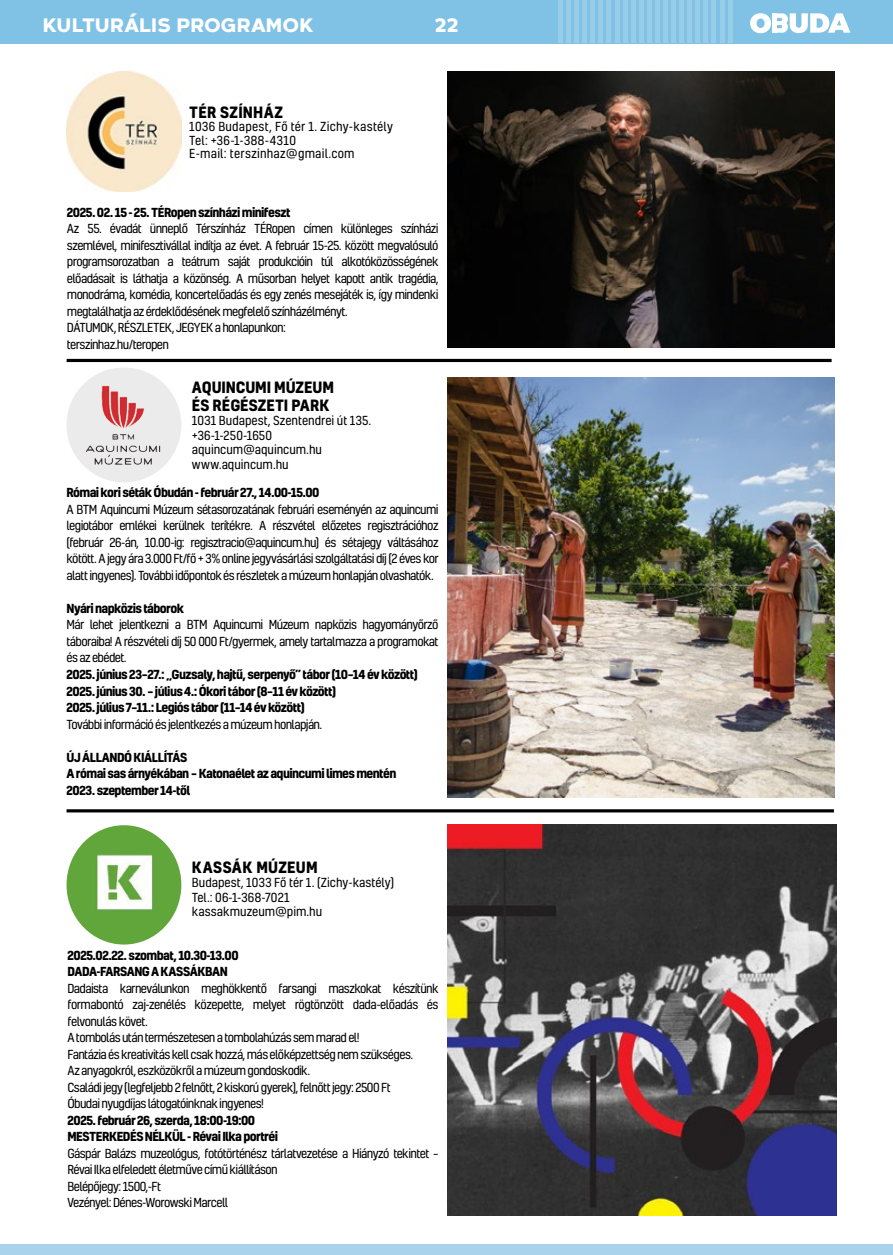
<style>
.page{position:relative;width:893px;height:1255px;background:#fff}
.page>*{position:absolute;margin:0;border:0;box-sizing:border-box;transform-origin:0 0}
.t1{font:800 19.5px "Arkibal Display";letter-spacing:-.01em;color:#fff}
.t2{font:700 15px/18px "Kelson";letter-spacing:.005em;color:#000}
.t3{font:12px/16.5px "Kelson";letter-spacing:-.05em;color:#000}
.t4{font:700 12px/16.5px "Kelson";letter-spacing:-.05em;color:#000}
.t5{font:12px/14.4px "Kelson";letter-spacing:-.005em;color:#000}
.t6{font:12px/13.5px "Kelson";letter-spacing:.015em;color:#000}
.t7{font:12px/14.4px "Kelson";color:#000}
</style>
<div class="page">
<div style="left:0;top:0;width:893px;height:43px;background:#80c1e6"></div>
<svg style="left:750px;top:13px;width:100px;height:20px"></svg>
<div style="left:772px;top:13px;width:5px;height:20px;background:#fff"></div>
<div style="left:558px;top:0;width:5px;height:43px;background:#98cdea"></div>
<div style="left:566px;top:0;width:5px;height:43px;background:#98cdea"></div>
<div style="left:574px;top:0;width:5px;height:43px;background:#98cdea"></div>
<hr style="left:583px;top:0;width:4px;height:43px;background:#98cdea">
<hr style="left:591px;top:0;width:4px;height:43px;background:#98cdea">
<hr style="left:599px;top:0;width:4px;height:43px;background:#98cdea">
<hr style="left:607px;top:0;width:4px;height:43px;background:#98cdea">
<hr style="left:615px;top:0;width:4px;height:43px;background:#98cdea">
<hr style="left:623px;top:0;width:4px;height:43px;background:#98cdea">
<hr style="left:631px;top:0;width:4px;height:43px;background:#98cdea">
<hr style="left:639px;top:0;width:4px;height:43px;background:#98cdea">
<hr style="left:647px;top:0;width:4px;height:43px;background:#98cdea">
<hr style="left:655px;top:0;width:4px;height:43px;background:#98cdea">
<div style="left:663px;top:0;width:5px;height:43px;background:#98cdea"></div>
<div style="left:671px;top:0;width:5px;height:43px;background:#98cdea"></div>
<div style="left:679px;top:0;width:5px;height:43px;background:#98cdea"></div>
<hr style="left:688px;top:0;width:4px;height:43px;background:#98cdea">
<hr style="left:696px;top:0;width:4px;height:43px;background:#98cdea">
<hr style="left:704px;top:0;width:4px;height:43px;background:#98cdea">
<hr style="left:712px;top:0;width:4px;height:43px;background:#98cdea">
<hr style="left:720px;top:0;width:4px;height:43px;background:#98cdea">
<hr style="left:728px;top:0;width:4px;height:43px;background:#98cdea">
<div style="left:67px;top:825px;width:114px;height:119px;background:#61a63b;border-radius:50%"></div>
<img style="left:96px;top:854px;width:58px;height:57px">
<hr style="left:67px;top:359px;width:765px;height:3px;background:#000">
<div style="left:67px;top:367px;width:114px;height:115px;background:#ebebec;border-radius:50%"></div>
<img style="left:71px;top:380px;width:105px;height:90px">
<img style="left:447px;top:824px;width:389px;height:391px">
<img style="left:67px;top:72px;width:115px;height:119px">
<img style="left:447px;top:72px;width:388px;height:276px">
<hr style="left:67px;top:809px;width:767px;height:3px;background:#000">
<img style="left:447px;top:377px;width:387px;height:420px">
<div style="left:0;top:1244px;width:893px;height:10px;background:#a9d2ed"></div>
<h1 class="t1" style="left:43px;top:10px;width:272px">KULTURÁLIS PROGRAMOK</h1>
<h1 class="t1" style="left:435px;top:10px;width:25px">22</h1>
<p class="t2" style="left:189px;top:102px;width:95px">TÉR SZÍNHÁZ</p>
<p class="t6" style="left:189px;top:120px;width:205px">1036 Budapest, Fő tér 1. Zichy-kastély<br>Tel: +36-1-388-4310<br>E-mail: terszinhaz@gmail.com</p>
<p class="t4" style="left:67px;top:203px;width:225px">2025. 02. 15 - 25. TÉRopen színházi minifeszt</p>
<p class="t3" style="left:67px;top:220px;width:373px">Az 55. évadát ünneplő Térszínház TÉRopen címen különleges színházi szemlével, minifesztivállal indítja az évet. A február 15-25. között megvalósuló programsorozatban a teátrum saját produkcióin túl alkotóközösségének előadásait is láthatja a közönség. A műsorban helyet kapott antik tragédia, monodráma, komédia, koncertelőadás és egy zenés mesejáték is, így mindenki megtalálhatja az érdeklődésének megfelelő színházélményt.<br>DÁTUMOK, RÉSZLETEK, JEGYEK a honlapunkon:<br>terszinhaz.hu/teropen</p>
<p class="t2" style="left:192px;top:377px;width:143px">AQUINCUMI MÚZEUM<br>ÉS RÉGÉSZETI PARK</p>
<p class="t5" style="left:192px;top:413px;width:181px">1031 Budapest, Szentendrei út 135. +36-1-250-1650 aquincum@aquincum.hu www.aquincum.hu</p>
<p class="t4" style="left:67px;top:484px;width:255px">Római kori séták Óbudán - február 27., 14.00-15.00</p>
<p class="t3" style="left:67px;top:501px;width:374px;text-align:justify">A BTM Aquincumi Múzeum sétasorozatának februári eseményén az aquincumi legiotábor emlékei kerülnek terítékre. A részvétel előzetes regisztrációhoz (február 26-án, 10.00-ig: regisztracio@aquincum.hu) és sétajegy váltásához kötött. A jegy ára 3.000 Ft/fő + 3% online jegyvásárlási szolgáltatási díj (2 éves kor alatt ingyenes). További időpontok és részletek a múzeum honlapján olvashatók.</p>
<p class="t4" style="left:67px;top:599px;width:119px">Nyári napközis táborok</p>
<p class="t3" style="left:67px;top:616px;width:374px;text-align:justify">Már lehet jelentkezni a BTM Aquincumi Múzeum napközis hagyományőrző táboraiba! A részvételi díj 50 000 Ft/gyermek, amely tartalmazza a programokat és az ebédet.</p>
<p class="t4" style="left:67px;top:665px;width:353px">2025. június 23–27.: „Guzsaly, hajtű, serpenyő” tábor (10–14 év között)<br>2025. június 30. – július 4.: Ókori tábor (8–11 év között)<br>2025. július 7–11.: Legiós tábor (11–14 év között)</p>
<p class="t3" style="left:67px;top:715px;width:257px">További információ és jelentkezés a múzeum honlapján.</p>
<p class="t4" style="left:67px;top:748px;width:331px">ÚJ ÁLLANDÓ KIÁLLÍTÁS<br>A római sas árnyékában – Katonaélet az aquincumi limes mentén<br>2023. szeptember 14-től</p>
<p class="t2" style="left:192px;top:857px;width:127px">KASSÁK MÚZEUM</p>
<p class="t7" style="left:192px;top:875px;width:204px">Budapest, 1033 Fő tér 1. (Zichy-kastély)<br>Tel.: 06-1-368-7021 kassakmuzeum@pim.hu</p>
<p class="t4" style="left:67px;top:946px;width:173px">2025.02.22. szombat, 10.30-13.00<br>DADA-FARSANG A KASSÁKBAN</p>
<p class="t3" style="left:67px;top:979px;width:373px">Dadaista karneválunkon meghökkentő farsangi maszkokat készítünk formabontó zaj-zenélés közepette, melyet rögtönzött dada-előadás és felvonulás követ.<br>A tombolás után természetesen a tombolahúzás sem marad el!<br>Fantázia és kreativitás kell csak hozzá, más előképzettség nem szükséges.<br>Az anyagokról, eszközökről a múzeum gondoskodik.<br>Családi jegy (legfeljebb 2 felnőtt, 2 kiskorú gyerek), felnőtt jegy: 2500 Ft<br>Óbudai nyugdíjas látogatóinknak ingyenes!</p>
<p class="t4" style="left:67px;top:1111px;width:212px">2025. február 26, szerda, 18:00-19:00<br>MESTERKEDÉS NÉLKÜL - Révai Ilka portréi</p>
<p class="t3" style="left:67px;top:1144px;width:373px">Gáspár Balázs muzeológus, fotótörténész tárlatvezetése a Hiányzó tekintet – Révai Ilka elfeledett életműve című kiállításon<br>Belépőjegy: 1500,-Ft<br>Vezényel: Dénes-Worowski Marcell</p>
</div>
